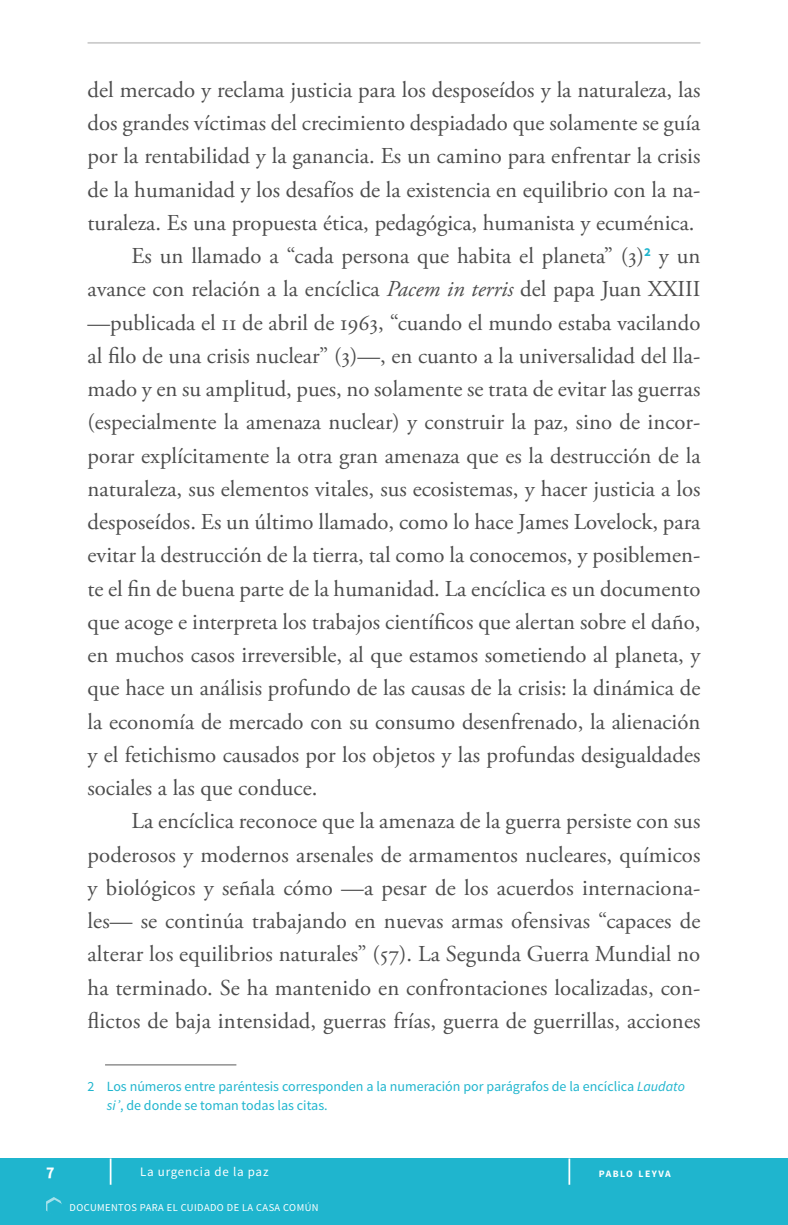
<style>
.page{position:relative;width:788px;height:1225px;background:#fff}
.page>*{position:absolute;margin:0;border:0;box-sizing:border-box;transform-origin:0 0}
.TEXTO{font:22.75px/33.2px "Adobe Garamond Pro";color:#4d4d4d;text-align:justify}
.Capital{font:22.75px/33.2px "Adobe Garamond Pro";color:#4d4d4d;text-align:justify}
.t1{font:700 16.36px "Source Sans Pro";color:#fff}
.nota_pie{font:14px/18.4px "Source Sans Pro";color:#1fb5ce}
.t2{font:12.95px "Source Sans Pro";letter-spacing:.06em;color:#fff}
.t3{font:10.5px "Source Sans Pro";letter-spacing:.04em;color:#fff}
.t4{font:700 9.8px "Source Sans Pro";letter-spacing:.145em;color:#fff}
.s1{font-style:italic}
.s2{font-family:"Garamond Premr Pro";font-style:italic}
</style>
<div class="page">
<div style="left:0;top:1158px;width:788px;height:67px;background:#1fb5ce"></div>
<svg style="left:110px;top:1158px;width:1px;height:27px"></svg>
<hr style="left:568px;top:1158px;width:2px;height:27px;background:#fff">
<hr style="left:88px;top:42px;width:612px;height:2px;background:#ccc">
<svg style="left:46px;top:1197px;width:16px;height:15px"></svg>
<hr style="left:105px;top:1064px;width:131px;height:2px;background:#808080">
<p class="Capital" style="left:88px;top:74px;width:614px">del mercado y reclama justicia para los desposeídos y la naturaleza, las dos grandes víctimas del crecimiento despiadado que solamente se guía por la rentabilidad y la ganancia. Es un camino para enfrentar la crisis de la humanidad y los desafíos de la existencia en equilibrio con la na&shy;turaleza. Es una propuesta ética, pedagógica, humanista y ecuménica.</p>
<p class="TEXTO" style="left:88px;top:240px;width:614px;text-indent:44px">Es un llamado a “cada persona que habita el planeta” (3)<sup>2</sup> y un avance con relación a la encíclica <span class="s1">Pacem in terris</span> del papa Juan XXIII —publicada el 11 de abril de 1963, “cuando el mundo estaba vacilando al filo de una crisis nuclear” (3)—, en cuanto a la universalidad del lla&shy;mado y en su amplitud, pues, no solamente se trata de evitar las guerras (especialmente la amenaza nuclear) y construir la paz, sino de incor&shy;porar explícitamente la otra gran amenaza que es la destrucción de la naturaleza, sus elementos vitales, sus ecosistemas, y hacer justicia a los desposeídos. Es un último llamado, como lo hace James Lovelock, para evitar la destrucción de la tierra, tal como la conocemos, y posiblemen&shy;te el fin de buena parte de la humanidad. La encíclica es un documento que acoge e interpreta los trabajos científicos que alertan sobre el daño, en muchos casos irreversible, al que estamos sometiendo al planeta, y que hace un análisis profundo de las causas de la crisis: la dinámica de la economía de mercado con su consumo desenfrenado, la alienación y el fetichismo causados por los objetos y las profundas desigualdades sociales a las que conduce.</p>
<p class="TEXTO" style="left:88px;top:805px;width:614px;text-indent:44px">La encíclica reconoce que la amenaza de la guerra persiste con sus poderosos y modernos arsenales de armamentos nucleares, químicos y biológicos y señala cómo —a pesar de los acuerdos internaciona&shy;les— se continúa trabajando en nuevas armas ofensivas “capaces de alterar los equilibrios naturales” (57). La Segunda Guerra Mundial no ha terminado. Se ha mantenido en confrontaciones localizadas, con&shy;flictos de baja intensidad, guerras frías, guerra de guerrillas, acciones</p>
<p class="nota_pie" style="left:107px;top:1078px;width:579px;text-indent:-19px">2 Los números entre paréntesis corresponden a la numeración por parágrafos de la encíclica <span class="s1">Laudato si</span><span class="s2">’</span>, de donde se toman todas las citas.</p>
<p class="t1" style="left:46px;top:1162px;width:10px">7</p>
<p class="t2" style="left:140px;top:1164px;width:130px">La urgencia de la paz</p>
<p class="t4" style="left:598px;top:1167px;width:73px">PABLO LEYVA</p>
<p class="t3" style="left:70px;top:1201px;width:250px">DOCUMENTOS PARA EL CUIDADO DE LA CASA COMÚN</p>
</div>
